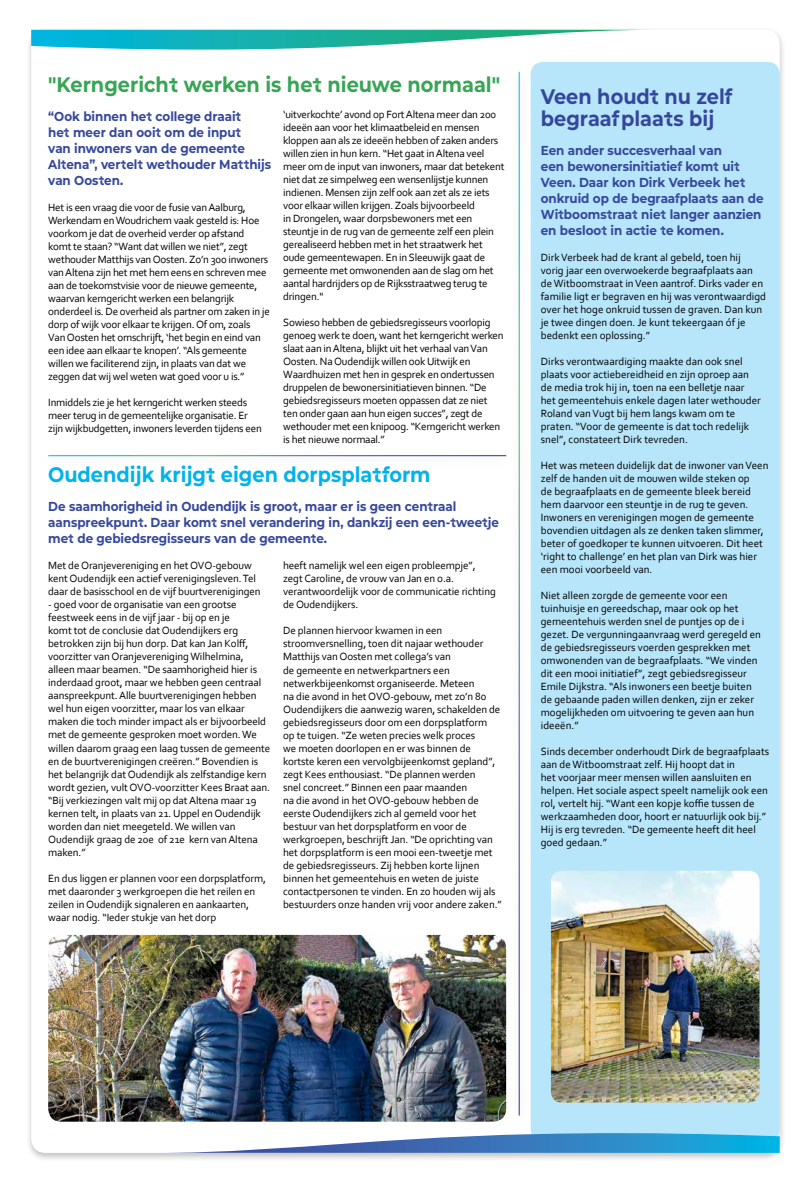
<style>
.page{position:relative;width:811px;height:1177px;background:#fff}
.page>*{position:absolute;margin:0;border:0;box-sizing:border-box;transform-origin:0 0}
.t1{font:700 21px "Mont Altena";color:#36a554}
.t2{font:700 21px "Mont Altena";color:#00b3ec}
.t3{font:700 21px/22px "Mont Altena";color:#35479c}
.t4{font:700 13px/16px "Mont Altena";letter-spacing:-.005em;color:#35479c}
.t5{font:11px/13px "Corbel";letter-spacing:-.01em;color:#000}
</style>
<div class="page">
<div style="left:26px;top:27px;width:760px;height:1134px;background:#000;opacity:.24"></div>
<div style="left:31px;top:30px;width:749px;height:1122px;background:#fff;border-radius:14px"></div>
<svg style="left:31px;top:30px;width:602px;height:20px"></svg>
<div style="left:510px;top:66px;width:19px;height:1060px;background:#000;opacity:.24"></div>
<hr style="left:519px;top:72px;width:1px;height:1043px;background:#fff">
<div style="left:41px;top:448px;width:474px;height:20px;background:#000;opacity:.24"></div>
<img style="left:48px;top:934px;width:458px;height:187px">
<div style="left:531px;top:62px;width:249px;height:1079px;background:#b7e5fa;border-radius:12px"></div>
<img style="left:551px;top:870px;width:208px;height:232px">
<svg style="left:206px;top:1123px;width:574px;height:29px"></svg>
<h1 class="t1" style="left:48px;top:69px;width:453px">"Kerngericht werken is het nieuwe normaal"</h1>
<p class="t4" style="left:48px;top:108px;width:224px">“Ook binnen het college draait<br>het meer dan ooit om de input<br>van inwoners van de gemeente<br>Altena”, vertelt wethouder Matthijs van Oosten.</p>
<p class="t5" style="left:48px;top:201px;width:223px">Het is een vraag die voor de fusie van Aalburg, Werkendam en Woudrichem vaak gesteld is: Hoe voorkom je dat de overheid verder op afstand komt te staan? “Want dat willen we niet”, zegt wethouder Matthijs van Oosten. Zo’n 300 inwoners van Altena zijn het met hem eens en schreven mee aan de toekomstvisie voor de nieuwe gemeente, waarvan kerngericht werken een belangrijk onderdeel is. De overheid als partner om zaken in je dorp of wijk voor elkaar te krijgen. Of om, zoals Van Oosten het omschrijft, ‘het begin en eind van een idee aan elkaar te knopen’. “Als gemeente willen we faciliterend zijn, in plaats van dat we zeggen dat wij wel weten wat goed voor u is.”</p>
<p class="t5" style="left:48px;top:396px;width:215px">Inmiddels zie je het kerngericht werken steeds meer terug in de gemeentelijke organisatie. Er zijn wijkbudgetten, inwoners leverden tijdens een</p>
<p class="t5" style="left:283px;top:108px;width:223px">‘uitverkochte’ avond op Fort Altena meer dan 200 ideeën aan voor het klimaatbeleid en mensen kloppen aan als ze ideeën hebben of zaken anders willen zien in hun kern. “Het gaat in Altena veel meer om de input van inwoners, maar dat betekent niet dat ze simpelweg een wensenlijstje kunnen indienen. Mensen zijn zelf ook aan zet als ze iets voor elkaar willen krijgen. Zoals bijvoorbeeld<br>in Drongelen, waar dorpsbewoners met een steuntje in de rug van de gemeente zelf een plein gerealiseerd hebben met in het straatwerk het oude gemeentewapen. En in Sleeuwijk gaat de gemeente met omwonenden aan de slag om het aantal hardrijders op de Rijksstraatweg terug te dringen."</p>
<p class="t5" style="left:283px;top:316px;width:222px">Sowieso hebben de gebiedsregisseurs voorlopig genoeg werk te doen, want het kerngericht werken slaat aan in Altena, blijkt uit het verhaal van Van Oosten. Na Oudendijk willen ook Uitwijk en Waardhuizen met hen in gesprek en ondertussen druppelen de bewonersinitiatieven binnen. “De gebiedsregisseurs moeten oppassen dat ze niet ten onder gaan aan hun eigen succes”, zegt de wethouder met een knipoog. “Kerngericht werken is het nieuwe normaal.”</p>
<h1 class="t2" style="left:48px;top:459px;width:384px">Oudendijk krijgt eigen dorpsplatform</h1>
<p class="t4" style="left:48px;top:498px;width:452px">De saamhorigheid in Oudendijk is groot, maar er is geen centraal aanspreekpunt. Daar komt snel verandering in, dankzij een een-tweetje met de gebiedsregisseurs van de gemeente.</p>
<p class="t5" style="left:48px;top:559px;width:214px">Met de Oranjevereniging en het OVO-gebouw kent Oudendijk een actief verenigingsleven. Tel daar de basisschool en de vijf buurtverenigingen</p>
<p class="t5" style="left:48px;top:598px;width:224px">- goed voor de organisatie van een grootse feestweek eens in de vijf jaar - bij op en je<br>komt tot de conclusie dat Oudendijkers erg betrokken zijn bij hun dorp. Dat kan Jan Kolff, voorzitter van Oranjevereniging Wilhelmina, alleen maar beamen. “De saamhorigheid hier is inderdaad groot, maar we hebben geen centraal aanspreekpunt. Alle buurtverenigingen hebben wel hun eigen voorzitter, maar los van elkaar maken die toch minder impact als er bijvoorbeeld met de gemeente gesproken moet worden. We willen daarom graag een laag tussen de gemeente en de buurtverenigingen creëren.” Bovendien is het belangrijk dat Oudendijk als zelfstandige kern wordt gezien, vult OVO-voorzitter Kees Braat aan. “Bij verkiezingen valt mij op dat Altena maar 19 kernen telt, in plaats van 21. Uppel en Oudendijk worden dan niet meegeteld. We willen van Oudendijk graag de 20e of 21e kern van Altena maken.”</p>
<p class="t5" style="left:48px;top:871px;width:219px">En dus liggen er plannen voor een dorpsplatform, met daaronder 3 werkgroepen die het reilen en zeilen in Oudendijk signaleren en aankaarten, waar nodig. “Ieder stukje van het dorp</p>
<p class="t5" style="left:283px;top:559px;width:214px">heeft namelijk wel een eigen probleempje”, zegt Caroline, de vrouw van Jan en o.a. verantwoordelijk voor de communicatie richting de Oudendijkers.</p>
<p class="t5" style="left:283px;top:624px;width:220px">De plannen hiervoor kwamen in een stroomversnelling, toen dit najaar wethouder Matthijs van Oosten met collega’s van<br>de gemeente en netwerkpartners een netwerkbijeenkomst organiseerde. Meteen<br>na die avond in het OVO-gebouw, met zo’n 80<br>Oudendijkers die aanwezig waren, schakelden de gebiedsregisseurs door om een dorpsplatform<br>op te tuigen. “Ze weten precies welk proces<br>we moeten doorlopen en er was binnen de kortste keren een vervolgbijeenkomst gepland”, zegt Kees enthousiast. “De plannen werden<br>snel concreet.” Binnen een paar maanden<br>na die avond in het OVO-gebouw hebben de eerste Oudendijkers zich al gemeld voor het bestuur van het dorpsplatform en voor de werkgroepen, beschrijft Jan. “De oprichting van het dorpsplatform is een mooi een-tweetje met de gebiedsregisseurs. Zij hebben korte lijnen binnen het gemeentehuis en weten de juiste contactpersonen te vinden. En zo houden wij als bestuurders onze handen vrij voor andere zaken.”</p>
<h1 class="t3" style="left:541px;top:84px;width:193px">Veen houdt nu zelf begraafplaats bij</h1>
<p class="t4" style="left:541px;top:142px;width:224px">Een ander succesverhaal van<br>een bewonersinitiatief komt uit<br>Veen. Daar kon Dirk Verbeek het onkruid op de begraafplaats aan de<br>Witboomstraat niet langer aanzien en besloot in actie te komen.</p>
<p class="t5" style="left:541px;top:250px;width:227px">Dirk Verbeek had de krant al gebeld, toen hij vorig jaar een overwoekerde begraafplaats aan de Witboomstraat in Veen aantrof. Dirks vader en familie ligt er begraven en hij was verontwaardigd over het hoge onkruid tussen de graven. Dan kun je twee dingen doen. Je kunt tekeergaan óf je bedenkt een oplossing.”</p>
<p class="t5" style="left:541px;top:354px;width:222px">Dirks verontwaardiging maakte dan ook snel plaats voor actiebereidheid en zijn oproep aan de media trok hij in, toen na een belletje naar het gemeentehuis enkele dagen later wethouder Roland van Vugt bij hem langs kwam om te praten. “Voor de gemeente is dat toch redelijk snel”, constateert Dirk tevreden.</p>
<p class="t5" style="left:541px;top:458px;width:229px">Het was meteen duidelijk dat de inwoner van Veen zelf de handen uit de mouwen wilde steken op<br>de begraafplaats en de gemeente bleek bereid hem daarvoor een steuntje in de rug te geven.<br>Inwoners en verenigingen mogen de gemeente bovendien uitdagen als ze denken taken slimmer, beter of goedkoper te kunnen uitvoeren. Dit heet ‘right to challenge’ en het plan van Dirk was hier een mooi voorbeeld van.</p>
<p class="t5" style="left:541px;top:589px;width:222px">Niet alleen zorgde de gemeente voor een tuinhuisje en gereedschap, maar ook op het gemeentehuis werden snel de puntjes op de i gezet. De vergunningaanvraag werd geregeld en de gebiedsregisseurs voerden gesprekken met omwonenden van de begraafplaats. “We vinden dit een mooi initiatief”, zegt gebiedsregisseur Emile Dijkstra. “Als inwoners een beetje buiten de gebaande paden willen denken, zijn er zeker mogelijkheden om uitvoering te geven aan hun ideeën.”</p>
<p class="t5" style="left:541px;top:745px;width:230px">Sinds december onderhoudt Dirk de begraafplaats aan de Witboomstraat zelf. Hij hoopt dat in<br>het voorjaar meer mensen willen aansluiten en helpen. Het sociale aspect speelt namelijk ook een rol, vertelt hij. “Want een kopje koffie tussen de werkzaamheden door, hoort er natuurlijk ook bij.” Hij is erg tevreden. “De gemeente heeft dit heel goed gedaan.”</p>
</div>
